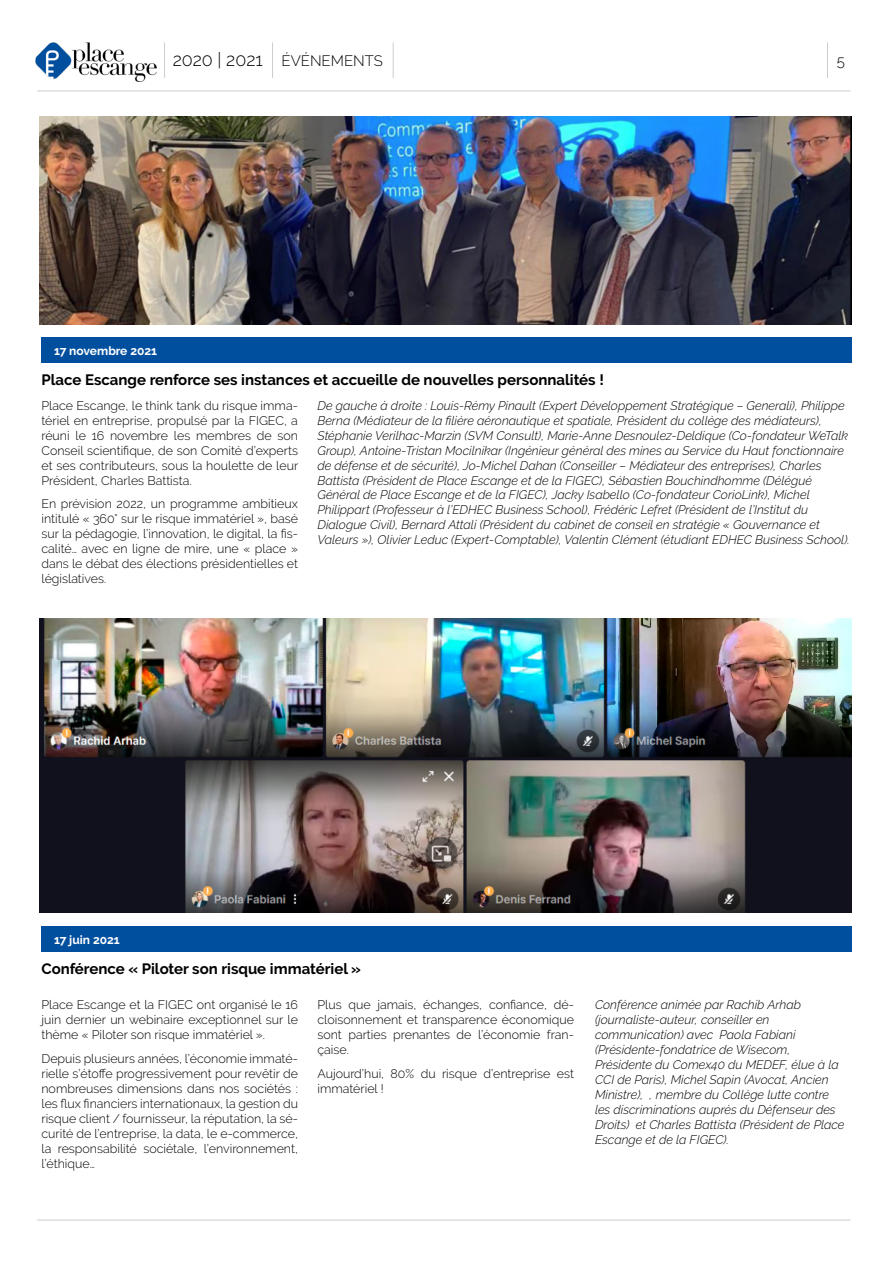
<style>
.page{position:relative;width:893px;height:1263px;background:#fff}
.page>*{position:absolute;margin:0;border:0;box-sizing:border-box;transform-origin:0 0}
.t1{font:700 15px "Raleway";color:#000}
.t2{font:300 15px "Raleway";color:#000}
.t3{font:italic 300 12.45px/15px "Raleway";color:#000}
.t4{font:300 12.45px/15px "Raleway";color:#000;text-align:justify}
.t5{font:700 12px "Raleway";color:#fff}
.s1{font-size:18px}
</style>
<div class="page">
<hr style="left:827px;top:43px;width:1px;height:35px;background:#ccc">
<hr style="left:393px;top:43px;width:1px;height:35px;background:#ccc">
<hr style="left:37px;top:91px;width:813px;height:1px;background:#ccc">
<hr style="left:37px;top:1220px;width:813px;height:1px;background:#ccc">
<img style="left:36px;top:43px;width:120px;height:38px">
<hr style="left:164px;top:43px;width:1px;height:35px;background:#ccc">
<hr style="left:272px;top:43px;width:1px;height:35px;background:#ccc">
<img style="left:40px;top:116px;width:811px;height:209px">
<img style="left:40px;top:618px;width:811px;height:294px">
<div style="left:41px;top:338px;width:810px;height:25px;background:#004f9f"></div>
<div style="left:41px;top:926px;width:810px;height:26px;background:#004f9f"></div>
<p class="t2" style="left:173px;top:52px;width:212px"><span class="s1">2020 | 2021</span> ÉVÉNEMENTS</p>
<p class="t2" style="left:837px;top:52px;width:10px">5</p>
<p class="t5" style="left:54px;top:344px;width:105px">17 novembre 2021</p>
<p class="t1" style="left:41px;top:371px;width:564px">Place Escange renforce ses instances et accueille de nouvelles personnalités !</p>
<p class="t4" style="left:41px;top:398px;width:258px">Place Escange, le think tank du risque imma&shy;tériel en entreprise, propulsé par la FIGEC, a réuni le 16 novembre les membres de son Conseil scientifique, de son Comité d’experts et ses contributeurs, sous la houlette de leur Président, Charles Battista.</p>
<p class="t4" style="left:41px;top:496px;width:258px">En prévision 2022, un programme ambitieux intitulé « 360° sur le risque immatériel », basé sur la pédagogie, l’innovation, le digital, la fis&shy;calité… avec en ligne de mire, une « place » dans le débat des élections présidentielles et législatives.</p>
<p class="t3" style="left:317px;top:398px;width:534px">De gauche à droite : Louis-Rémy Pinault (Expert Développement Stratégique – Generali), Philippe Berna (Médiateur de la filière aéronautique et spatiale, Président du collège des médiateurs), Stéphanie Verilhac-Marzin (SVM Consult), Marie-Anne Desnoulez-Deldique (Co-fondateur WeTalk Group), Antoine-Tristan Mocilnikar (Ingénieur général des mines au Service du Haut fonctionnaire de défense et de sécurité), Jo-Michel Dahan (Conseiller – Médiateur des entreprises), Charles Battista (Président de Place Escange et de la FIGEC), Sébastien Bouchindhomme (Délégué Général de Place Escange et de la FIGEC), Jacky Isabello (Co-fondateur CorioLink), Michel Philippart (Professeur à l’EDHEC Business School), Frédéric Lefret (Président de l’Institut du Dialogue Civil), Bernard Attali (Président du cabinet de conseil en stratégie « Gouvernance et Valeurs »), Olivier Leduc (Expert-Comptable), Valentin Clément (étudiant EDHEC Business School).</p>
<p class="t5" style="left:54px;top:932px;width:67px">17 juin 2021</p>
<p class="t1" style="left:41px;top:960px;width:321px">Conférence « Piloter son risque immatériel »</p>
<p class="t4" style="left:41px;top:997px;width:258px">Place Escange et la FIGEC ont organisé le 16 juin dernier un webinaire exceptionnel sur le thème « Piloter son risque immatériel ».</p>
<p class="t4" style="left:41px;top:1051px;width:258px">Depuis plusieurs années, l’économie immaté&shy;rielle s’étoffe progressivement pour revêtir de nombreuses dimensions dans nos sociétés : les flux financiers internationaux, la gestion du risque client / fournisseur, la réputation, la sé&shy;curité de l’entreprise, la data, le e-commerce, la responsabilité sociétale, l’environnement, l’éthique…</p>
<p class="t4" style="left:317px;top:997px;width:258px">Plus que jamais, échanges, confiance, dé&shy;cloisonnement et transparence économique sont parties prenantes de l’économie fran&shy;çaise.</p>
<p class="t4" style="left:317px;top:1066px;width:258px">Aujourd’hui, 80% du risque d’entreprise est immatériel !</p>
<p class="t3" style="left:595px;top:997px;width:251px">Conférence animée par Rachib Arhab (journaliste-auteur, conseiller en communication) avec Paola Fabiani (Présidente-fondatrice de Wisecom, Présidente du Comex40 du MEDEF, élue à la CCI de Paris), Michel Sapin (Avocat, Ancien Ministre), , membre du Collège lutte contre les discriminations auprès du Défenseur des Droits) et Charles Battista (Président de Place Escange et de la FIGEC).</p>
</div>
